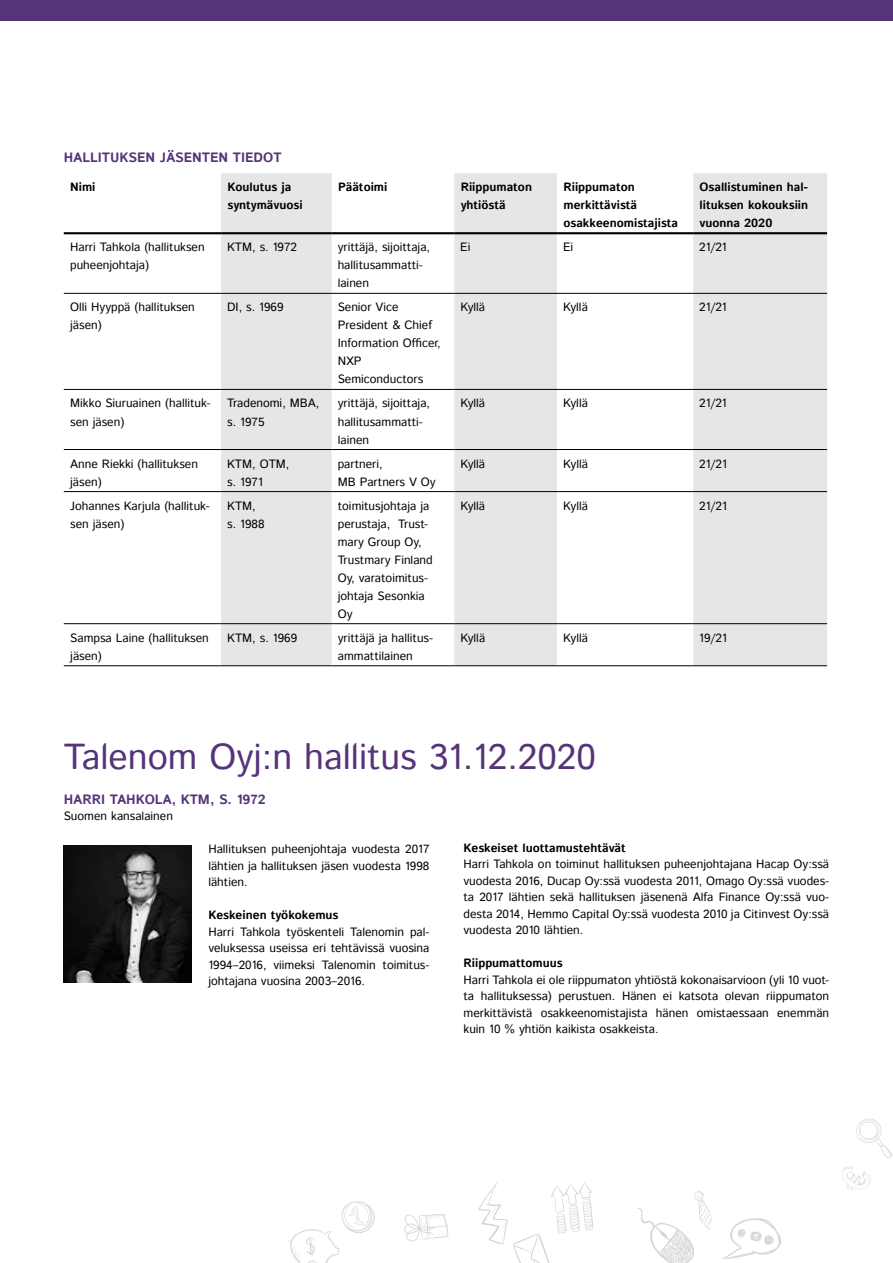
<style>
.page{position:relative;width:893px;height:1263px;background:#fff}
.page>*{position:absolute;margin:0;border:0;box-sizing:border-box;transform-origin:0 0}
.t1{font:36px "Istok Web";color:#553479}
.t2{font:700 13.5px "Istok Web";color:#553479}
.t3{font:12px/18px "Istok Web";color:#000}
.t4{font:700 12px/18px "Istok Web";color:#000}
</style>
<div class="page">
<svg style="left:842px;top:1166px;width:29px;height:25px"></svg>
<svg style="left:287px;top:1201px;width:88px;height:62px"></svg>
<svg style="left:722px;top:1218px;width:59px;height:41px"></svg>
<svg style="left:478px;top:1182px;width:116px;height:81px"></svg>
<svg style="left:856px;top:1118px;width:36px;height:40px"></svg>
<svg style="left:404px;top:1214px;width:44px;height:27px"></svg>
<svg style="left:637px;top:1191px;width:75px;height:72px"></svg>
<div style="left:0;top:0;width:893px;height:20px;background:#553479"></div>
<div style="left:221px;top:173px;width:111px;height:492px;background:#e6e6e6"></div>
<div style="left:454px;top:173px;width:373px;height:492px;background:#e6e6e6"></div>
<svg style="left:557px;top:173px;width:136px;height:492px"></svg>
<hr style="left:64px;top:232px;width:157px;height:2px;background:#000">
<hr style="left:221px;top:232px;width:111px;height:2px;background:#000">
<hr style="left:332px;top:232px;width:122px;height:2px;background:#000">
<hr style="left:454px;top:232px;width:103px;height:2px;background:#000">
<hr style="left:557px;top:232px;width:136px;height:2px;background:#000">
<hr style="left:693px;top:232px;width:134px;height:2px;background:#000">
<hr style="left:64px;top:389px;width:157px;height:1px;background:#000">
<hr style="left:221px;top:389px;width:111px;height:1px;background:#000">
<hr style="left:332px;top:389px;width:122px;height:1px;background:#000">
<hr style="left:454px;top:389px;width:103px;height:1px;background:#000">
<hr style="left:557px;top:389px;width:136px;height:1px;background:#000">
<hr style="left:693px;top:389px;width:134px;height:1px;background:#000">
<hr style="left:64px;top:449px;width:157px;height:1px;background:#000">
<hr style="left:221px;top:449px;width:111px;height:1px;background:#000">
<hr style="left:332px;top:449px;width:122px;height:1px;background:#000">
<hr style="left:454px;top:449px;width:103px;height:1px;background:#000">
<hr style="left:557px;top:449px;width:136px;height:1px;background:#000">
<hr style="left:693px;top:449px;width:134px;height:1px;background:#000">
<hr style="left:64px;top:491px;width:157px;height:1px;background:#000">
<hr style="left:221px;top:491px;width:111px;height:1px;background:#000">
<hr style="left:332px;top:491px;width:122px;height:1px;background:#000">
<hr style="left:454px;top:491px;width:103px;height:1px;background:#000">
<hr style="left:557px;top:491px;width:136px;height:1px;background:#000">
<hr style="left:693px;top:491px;width:134px;height:1px;background:#000">
<hr style="left:64px;top:623px;width:157px;height:1px;background:#000">
<hr style="left:221px;top:623px;width:111px;height:1px;background:#000">
<hr style="left:332px;top:623px;width:122px;height:1px;background:#000">
<hr style="left:454px;top:623px;width:103px;height:1px;background:#000">
<hr style="left:557px;top:623px;width:136px;height:1px;background:#000">
<hr style="left:693px;top:623px;width:134px;height:1px;background:#000">
<hr style="left:64px;top:665px;width:157px;height:1px;background:#000">
<hr style="left:221px;top:665px;width:111px;height:1px;background:#000">
<hr style="left:332px;top:665px;width:122px;height:1px;background:#000">
<hr style="left:454px;top:665px;width:103px;height:1px;background:#000">
<hr style="left:557px;top:665px;width:136px;height:1px;background:#000">
<hr style="left:693px;top:665px;width:134px;height:1px;background:#000">
<hr style="left:64px;top:293px;width:157px;height:1px;background:#000">
<hr style="left:221px;top:293px;width:111px;height:1px;background:#000">
<hr style="left:332px;top:293px;width:122px;height:1px;background:#000">
<hr style="left:454px;top:293px;width:103px;height:1px;background:#000">
<hr style="left:557px;top:293px;width:136px;height:1px;background:#000">
<hr style="left:693px;top:293px;width:134px;height:1px;background:#000">
<img style="left:64px;top:845px;width:127px;height:137px">
<p class="t2" style="left:64px;top:149px;width:219px">HALLITUKSEN JÄSENTEN TIEDOT</p>
<p class="t4" style="left:70px;top:178px;width:27px">Nimi</p>
<p class="t4" style="left:227px;top:178px;width:77px">Koulutus ja syntymävuosi</p>
<p class="t4" style="left:338px;top:178px;width:51px">Päätoimi</p>
<p class="t4" style="left:461px;top:178px;width:73px">Riippumaton yhtiöstä</p>
<p class="t4" style="left:563px;top:178px;width:116px">Riippumaton merkittävistä osakkeenomistajista</p>
<p class="t4" style="left:699px;top:178px;width:110px;text-align:justify">Osallistuminen hal&shy;lituksen kokouksiin vuonna 2020</p>
<p class="t3" style="left:70px;top:239px;width:136px">Harri Tahkola (hallituksen puheenjohtaja)</p>
<p class="t3" style="left:227px;top:239px;width:71px">KTM, s. 1972</p>
<p class="t3" style="left:338px;top:239px;width:94px">yrittäjä, sijoittaja, hallitusammatti&shy;lainen</p>
<p class="t3" style="left:460px;top:239px;width:12px">Ei</p>
<p class="t3" style="left:563px;top:239px;width:12px">Ei</p>
<p class="t3" style="left:699px;top:239px;width:29px">21/21</p>
<p class="t3" style="left:70px;top:299px;width:126px">Olli Hyyppä (hallituksen jäsen)</p>
<p class="t3" style="left:227px;top:299px;width:58px">DI, s. 1969</p>
<p class="t3" style="left:338px;top:299px;width:104px">Senior Vice<br>President &amp; Chief<br>Information Officer,<br>NXP<br>Semiconductors</p>
<p class="t3" style="left:460px;top:299px;width:26px">Kyllä</p>
<p class="t3" style="left:563px;top:299px;width:26px">Kyllä</p>
<p class="t3" style="left:699px;top:299px;width:29px">21/21</p>
<p class="t3" style="left:70px;top:395px;width:142px">Mikko Siuruainen (hallituk&shy;sen jäsen)</p>
<p class="t3" style="left:227px;top:395px;width:94px">Tradenomi, MBA, s. 1975</p>
<p class="t3" style="left:338px;top:395px;width:94px">yrittäjä, sijoittaja, hallitusammatti&shy;lainen</p>
<p class="t3" style="left:460px;top:395px;width:26px">Kyllä</p>
<p class="t3" style="left:563px;top:395px;width:26px">Kyllä</p>
<p class="t3" style="left:699px;top:395px;width:29px">21/21</p>
<p class="t3" style="left:70px;top:455px;width:129px">Anne Riekki (hallituksen jäsen)</p>
<p class="t3" style="left:227px;top:455px;width:64px">KTM, OTM, s. 1971</p>
<p class="t3" style="left:338px;top:455px;width:99px">partneri,<br>MB Partners V Oy</p>
<p class="t3" style="left:460px;top:455px;width:26px">Kyllä</p>
<p class="t3" style="left:563px;top:455px;width:26px">Kyllä</p>
<p class="t3" style="left:699px;top:455px;width:29px">21/21</p>
<p class="t3" style="left:70px;top:497px;width:141px">Johannes Karjula (hallituk&shy;sen jäsen)</p>
<p class="t3" style="left:227px;top:497px;width:39px">KTM, s. 1988</p>
<p class="t3" style="left:338px;top:497px;width:96px">toimitusjohtaja ja perustaja, Trust&shy;mary Group Oy,<br>Trustmary Finland<br>Oy, varatoimitus&shy;johtaja Sesonkia<br>Oy</p>
<p class="t3" style="left:460px;top:497px;width:26px">Kyllä</p>
<p class="t3" style="left:563px;top:497px;width:26px">Kyllä</p>
<p class="t3" style="left:699px;top:497px;width:29px">21/21</p>
<p class="t3" style="left:70px;top:629px;width:140px">Sampsa Laine (hallituksen jäsen)</p>
<p class="t3" style="left:227px;top:629px;width:71px">KTM, s. 1969</p>
<p class="t3" style="left:338px;top:629px;width:97px">yrittäjä ja hallitus&shy;ammattilainen</p>
<p class="t3" style="left:460px;top:629px;width:26px">Kyllä</p>
<p class="t3" style="left:563px;top:629px;width:26px">Kyllä</p>
<p class="t3" style="left:699px;top:629px;width:29px">19/21</p>
<h1 class="t1" style="left:64px;top:733px;width:534px">Talenom Oyj:n hallitus 31.12.2020</h1>
<p class="t2" style="left:64px;top:790px;width:203px">HARRI TAHKOLA, KTM, S. 1972</p>
<p class="t3" style="left:64px;top:808px;width:111px">Suomen kansalainen</p>
<p class="t3" style="left:208px;top:842px;width:223px;line-height:16.5px;text-align:justify">Hallituksen puheenjohtaja vuodesta 2017 lähtien ja hallituksen jäsen vuodesta 1998 lähtien.</p>
<p class="t4" style="left:208px;top:906px;width:132px">Keskeinen työkokemus</p>
<p class="t3" style="left:208px;top:924px;width:223px;line-height:16.5px;text-align:justify">Harri Tahkola työskenteli Talenomin pal&shy;veluksessa useissa eri tehtävissä vuosina 1994–2016, viimeksi Talenomin toimitus&shy;johtajana vuosina 2003–2016.</p>
<p class="t4" style="left:463px;top:839px;width:164px">Keskeiset luottamustehtävät</p>
<p class="t3" style="left:463px;top:857px;width:367px;line-height:16.5px;text-align:justify">Harri Tahkola on toiminut hallituksen puheenjohtajana Hacap Oy:ssä vuodesta 2016, Ducap Oy:ssä vuodesta 2011, Omago Oy:ssä vuodes&shy;ta 2017 lähtien sekä hallituksen jäsenenä Alfa Finance Oy:ssä vuo&shy;desta 2014, Hemmo Capital Oy:ssä vuodesta 2010 ja Citinvest Oy:ssä vuodesta 2010 lähtien.</p>
<p class="t4" style="left:463px;top:954px;width:101px">Riippumattomuus</p>
<p class="t3" style="left:463px;top:972px;width:367px;line-height:16.5px;text-align:justify">Harri Tahkola ei ole riippumaton yhtiöstä kokonaisarvioon (yli 10 vuot&shy;ta hallituksessa) perustuen. Hänen ei katsota olevan riippumaton merkittävistä osakkeenomistajista hänen omistaessaan enemmän kuin 10 % yhtiön kaikista osakkeista.</p>
</div>
